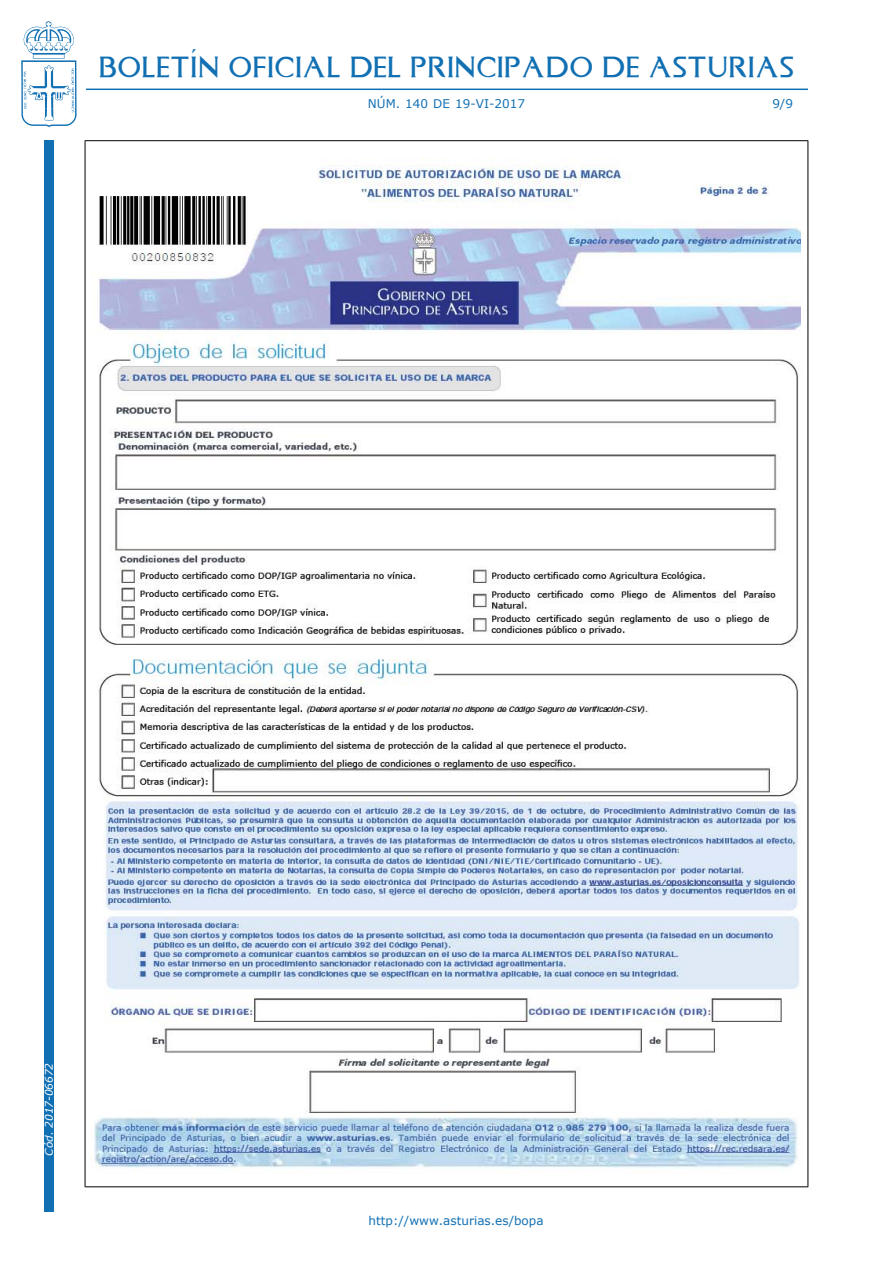
<style>
.page{position:relative;width:893px;height:1263px;background:#fff}
.page>*{position:absolute;margin:0;border:0;box-sizing:border-box;transform-origin:0 0}
.t1{font:24px "Asturica";letter-spacing:.05em;color:#1170b3}
.t2{font:12px "Verdana";color:#1170b3}
.t3{font:italic 10.5px "Verdana";color:#fff}
</style>
<div class="page">
<div style="left:44px;top:140px;width:10px;height:1072px;background:#1170b3"></div>
<svg style="left:21px;top:21px;width:56px;height:106px"></svg>
<hr style="left:86px;top:89px;width:722px;height:1px;background:#1170b3">
<hr style="left:85px;top:140px;width:723px;height:1px;background:#000">
<hr style="left:85px;top:1186px;width:723px;height:1px;background:#000">
<hr style="left:85px;top:141px;width:1px;height:1045px;background:#000">
<hr style="left:807px;top:141px;width:1px;height:1045px;background:#000">
<img style="left:91px;top:159px;width:709px;height:1009px">
<h1 class="t1" style="left:99px;top:49px;width:696px">BOLETÍN OFICIAL DEL PRINCIPADO DE ASTURIAS</h1>
<p class="t2" style="left:368px;top:96px;width:159px">núm. 140 de 19-vi-2017</p>
<p class="t2" style="left:772px;top:96px;width:22px">9/9</p>
<p class="t3" style="left:42px;top:1155px;width:94px;rotate:-90deg">Cód. 2017-06672</p>
<p class="t2" style="left:369px;top:1213px;width:177px">http://www.asturias.es/bopa</p>
</div>
